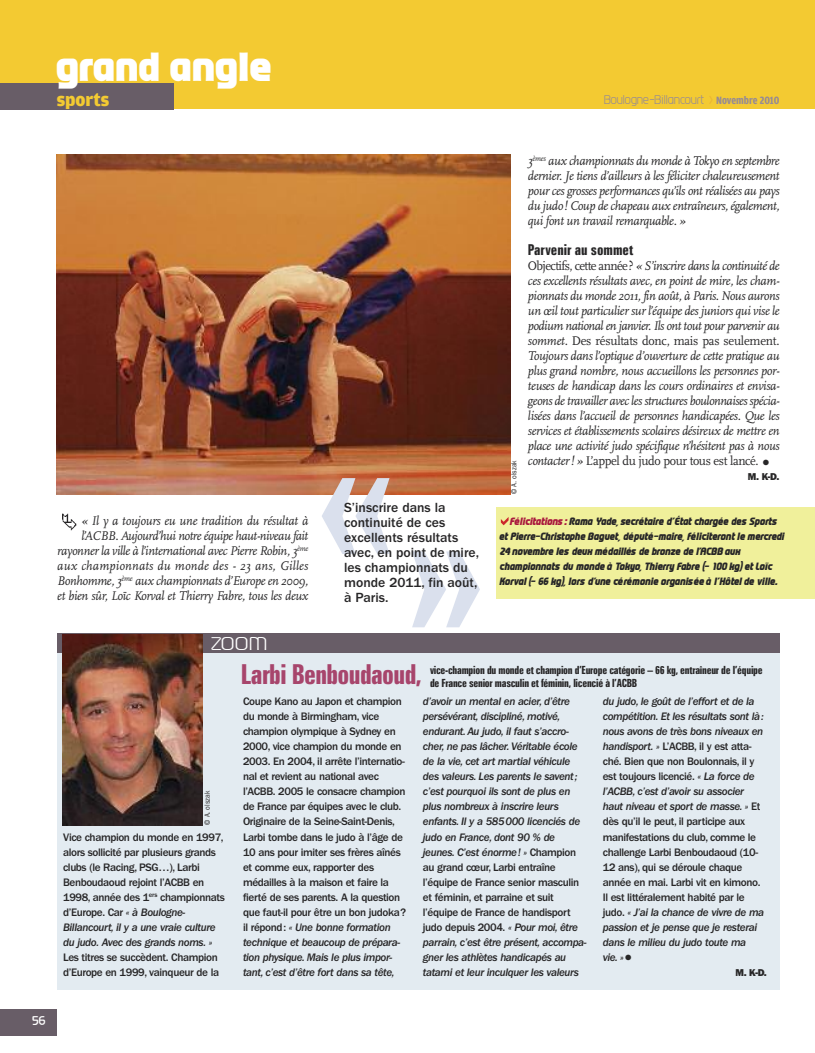
<style>
.page{position:relative;width:815px;height:1053px;background:#fff}
.page>*{position:absolute;margin:0;border:0;box-sizing:border-box;transform-origin:0 0}
.t1{font:900 36px "Prosper";letter-spacing:-.025em;color:#fff}
.t2{font:700 extra-condensed 27.5px "Zurich BT";letter-spacing:-.02em;color:#a7456c}
.t3{font:900 18.75px "Amplitude";color:#f3ca32}
.t4{font:300 16.25px "Prosper";color:#fff;scale:1.3 1}
.t5{font:700 extra-condensed 15px "Zurich BT";color:#272627}
.t6{font:500 13.75px/15px "Franklin Gothic";color:#272627}
.t7{font:italic 13.12px/15px "Scala";letter-spacing:-.025em;color:#272627;text-align:justify;scale:.95 1}
.t8{font:italic 500 11.25px/15px "Franklin Gothic";letter-spacing:-.035em;color:#272627}
.t9{font:500 11.25px/15px "Franklin Gothic";letter-spacing:-.035em;color:#272627}
.t10{font:700 extra-condensed 11.25px/12.5px "Zurich BT";letter-spacing:-.02em;color:#272627}
.t11{font:300 11.25px "Prosper";letter-spacing:.015em;color:#958a95}
.t12{font:500 11.25px "Prosper";color:#fff}
.t13{font:800 10px "Franklin Gothic";color:#272627}
.t14{font:italic 900 9.38px/15px "Prosper";letter-spacing:-.005em;color:#272627;scale:.9 1}
.t15{font:7.5px "Franklin Gothic";color:#272627;scale:.9 1}
.s1{font-family:"Amplitude Cond";font-weight:700}
.s2{font-style:normal}
.s3{font-family:"Franklin Gothic";font-weight:800;font-style:normal;font-size:16.25px}
.s4{color:#a9183e}
.s5{font-style:italic}
.s6{font-weight:800;font-style:normal;font-size:16.25px}
</style>
<div class="page">
<div style="left:496px;top:507px;width:319px;height:92px;background:#f0f09b"></div>
<div style="left:0;top:0;width:815px;height:109px;background:#f3ca32"></div>
<div style="left:0;top:1008px;width:57px;height:27px;background:#685d67"></div>
<div style="left:0;top:83px;width:174px;height:26px;background:#685d67"></div>
<div style="left:57px;top:639px;width:723px;height:350px;background:#e3ebf1"></div>
<div style="left:57px;top:633px;width:723px;height:19px;background:#685d67"></div>
<img style="left:63px;top:634px;width:140px;height:191px">
<svg style="left:501px;top:517px;width:8px;height:8px"></svg>
<img style="left:57px;top:155px;width:453px;height:339px">
<img style="left:63px;top:514px;width:14px;height:16px">
<svg style="left:322px;top:478px;width:68px;height:76px"></svg>
<svg style="left:412px;top:551px;width:68px;height:76px"></svg>
<h1 class="t1" style="left:57px;top:53px;width:219px">grand angle</h1>
<h3 class="t3" style="left:57px;top:88px;width:54px">sports</h3>
<p class="t11" style="left:604px;top:95px;width:177px">Boulogne-Billancourt <span class="s1">Novembre 2010</span></p>
<p class="t7" style="left:57px;top:513px;width:266px;text-align:right">« Il y a toujours eu une tradition du résultat à l’ACBB. Aujourd’hui notre équipe haut-niveau fait rayonner la ville à l’international avec Pierre Robin, 3<sup>ème </sup>aux championnats du monde des - 23 ans, Gilles Bonhomme, 3<sup>ème</sup> aux championnats d’Europe en 2009, et bien sûr, Loïc Korval et Thierry Fabre, tous les deux</p>
<p class="t4" style="left:211px;top:637px;width:45px">ZOOM</p>
<p class="t6" style="left:344px;top:501px;width:137px">S’inscrire dans la continuité de ces excellents résultats avec, en point de mire, les championnats du monde 2011, fin août, à Paris.</p>
<p class="t15" style="left:511px;top:494px;width:39px;rotate:-90deg">© A. olszak</p>
<p class="t7" style="left:528px;top:153px;width:266px">3<sup>èmes</sup> aux championnats du monde à Tokyo en septembre dernier. Je tiens d’ailleurs à les féliciter chaleureusement pour ces grosses performances qu’ils ont réalisées au pays du judo! Coup de chapeau aux entraîneurs, également, qui font un travail remarquable. »</p>
<p class="t5" style="left:528px;top:244px;width:107px">Parvenir au sommet</p>
<p class="t7" style="left:528px;top:258px;width:266px"><span class="s2">Objectifs, cette année?</span> « S’inscrire dans la continuité de ces excellents résultats avec, en point de mire, les cham&shy;pionnats du monde 2011, fin août, à Paris. Nous aurons un œil tout particulier sur l’équipe des juniors qui vise le podium national en janvier. Ils ont tout pour parvenir au sommet. <span class="s2">Des résultats donc, mais pas seulement.<br></span>Toujours dans l’optique d’ouverture de cette pratique au plus grand nombre, nous accueillons les personnes por&shy;teuses de handicap dans les cours ordinaires et envisa&shy;geons de travailler avec les structures boulonnaises spécia&shy;lisées dans l’accueil de personnes handicapées. Que les services et établissements scolaires désireux de mettre en place une activité judo spécifique n’hésitent pas à nous contacter! » <span class="s2">L’appel du judo pour tous est lancé.</span> <span class="s3">•</span></p>
<p class="t13" style="left:748px;top:473px;width:33px">M. K-D.</p>
<p class="t14" style="left:500px;top:515px;width:318px;text-indent:10px"><span class="s4">Félicitations :</span> Rama Yade, secrétaire d’État chargée des Sports et Pierre-Christophe Baguet, député-maire, féliciteront le mercredi 24 novembre les deux médaillés de bronze de l’ACBB aux championnats du monde à Tokyo, Thierry Fabre (- 100 kg) et Loïc Korval (- 66 kg), lors d’une cérémonie organisée à l’Hôtel de ville.</p>
<p class="t15" style="left:205px;top:824px;width:39px;rotate:-90deg">© A. olszak</p>
<p class="t9" style="left:63px;top:830px;width:163px">Vice champion du monde en 1997, alors sollicité par plusieurs grands clubs (le Racing, PSG…), Larbi<br>Benboudaoud rejoint l’ACBB en<br>1998, année des 1<sup>ers</sup> championnats d’Europe. Car <span class="s5">« à Boulogne-<br>Billancourt, il y a une vraie culture du judo. Avec des grands noms. »</span></p>
<p class="t9" style="left:63px;top:950px;width:158px">Les titres se succèdent. Champion d’Europe en 1999, vainqueur de la</p>
<h2 class="t2" style="left:241px;top:663px;width:182px">Larbi Benboudaoud,</h2>
<p class="t10" style="left:430px;top:665px;width:334px">vice-champion du monde et champion d’Europe catégorie – 66 kg, entraîneur de l’équipe de France senior masculin et féminin, licencié à l’ACBB</p>
<p class="t9" style="left:243px;top:695px;width:165px">Coupe Kano au Japon et champion du monde à Birmingham, vice champion olympique à Sydney en 2000, vice champion du monde en 2003. En 2004, il arrête l’internatio&shy;nal et revient au national avec l’ACBB. 2005 le consacre champion de France par équipes avec le club.<br>Originaire de la Seine-Saint-Denis, Larbi tombe dans le judo à l’âge de 10 ans pour imiter ses frères aînés et comme eux, rapporter des médailles à la maison et faire la fierté de ses parents. A la question que faut-il pour être un bon judoka? il répond: <span class="s5">« Une bonne formation technique et beaucoup de prépara&shy;tion physique. Mais le plus impor&shy;tant, c’est d’être fort dans sa tête,</span></p>
<p class="t8" style="left:423px;top:695px;width:165px">d’avoir un mental en acier, d’être persévérant, discipliné, motivé, endurant. Au judo, il faut s’accro&shy;cher, ne pas lâcher. Véritable école de la vie, cet art martial véhicule des valeurs. Les parents le savent; c’est pourquoi ils sont de plus en plus nombreux à inscrire leurs enfants. Il y a 585000 licenciés de judo en France, dont 90 % de jeunes. C’est énorme! » <span class="s2">Champion au grand cœur, Larbi entraîne l’équipe de France senior masculin et féminin, et parraine et suit l’équipe de France de handisport judo depuis 2004.</span> « Pour moi, être parrain, c’est être présent, accompa&shy;gner les athlètes handicapés au tatami et leur inculquer les valeurs</p>
<p class="t8" style="left:603px;top:695px;width:163px">du judo, le goût de l’effort et de la compétition. Et les résultats sont là: nous avons de très bons niveaux en handisport. » <span class="s2">L’ACBB, il y est atta&shy;ché. Bien que non Boulonnais, il y est toujours licencié.</span> « La force de l’ACBB, c’est d’avoir su associer haut niveau et sport de masse. » <span class="s2">Et dès qu’il le peut, il participe aux manifestations du club, comme le challenge Larbi Benboudaoud (10-<br>12 ans), qui se déroule chaque année en mai. Larbi vit en kimono.<br>Il est littéralement habité par le judo.</span> « J’ai la chance de vivre de ma passion et je pense que je resterai dans le milieu du judo toute ma vie. »<span class="s6">•</span></p>
<p class="t13" style="left:736px;top:968px;width:33px">M. K-D.</p>
<p class="t12" style="left:32px;top:1016px;width:15px">56</p>
</div>
